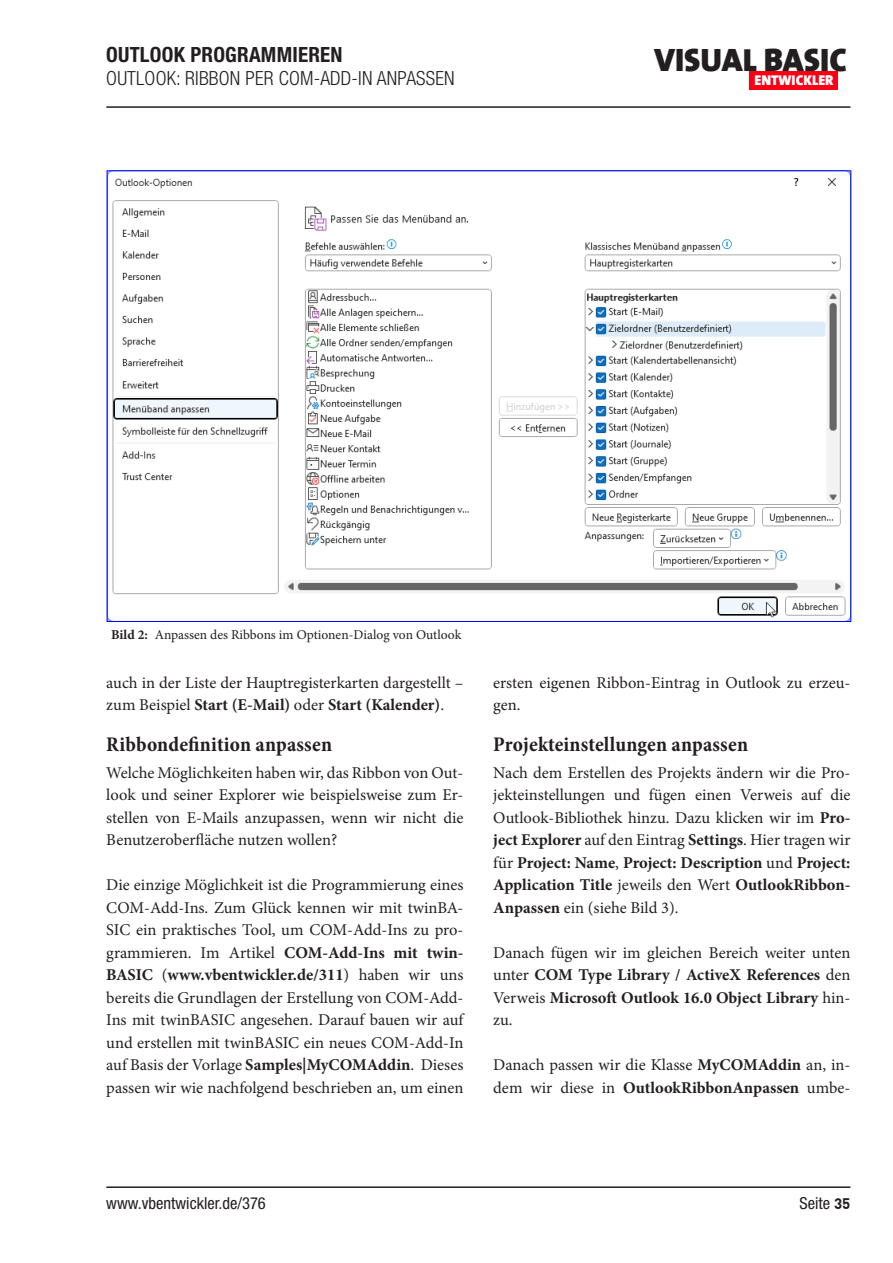
<style>
.page{position:relative;width:893px;height:1263px;background:#fff}
.page>*{position:absolute;margin:0;border:0;box-sizing:border-box;transform-origin:0 0}
.t1{font:900 32.55px "The Sans";color:#231f20}
.Zwischenueberschrift{font:700 condensed 21px "Minion Pro";letter-spacing:.005em;color:#231f20}
.t2{font:700 condensed 21px "Helvetica Neue LT Std";color:#231f20}
.t3{font:300 condensed 19.5px "Helvetica Neue LT Std";letter-spacing:.01em;color:#231f20}
.Fliesstext{font:16.5px/22.5px "Minion Pro";color:#231f20}
.Fliesstext-2{font:700 16.5px/22.5px "Minion Pro";color:#231f20;text-align:justify}
.t4{font:condensed 16.5px "Helvetica Neue LT Std";color:#231f20}
.t5{font:900 14.25px "The Sans";color:#fff}
.t6{font:13.5px "Minion Pro";color:#231f20}
.s1{font-weight:700}
.s2{font-weight:400}
.s3{font-family:"DIN Offc";font-weight:700;font-stretch:normal;font-size:15px}
</style>
<div class="page">
<hr style="left:106px;top:1186px;width:744px;height:2px;background:#231f20">
<hr style="left:106px;top:106px;width:744px;height:2px;background:#231f20">
<div style="left:750px;top:71px;width:88px;height:18px;background:#f90015"></div>
<img style="left:109px;top:173px;width:740px;height:447px">
<p class="t2" style="left:106px;top:42px;width:24px">OUTLOOK</p>
<p class="t2" style="left:190px;top:42px;width:13px">PROGRAMMIEREN</p>
<p class="t3" style="left:106px;top:67px;width:350px">OUTLOOK: RIBBON PER COM -ADD-IN ANPASSEN</p>
<h1 class="t1" style="left:654px;top:32px;width:195px">VISUAL BASIC</h1>
<p class="t5" style="left:754px;top:68px;width:80px">ENTWICKLER</p>
<p class="t6" style="left:111px;top:626px;width:352px"><span class="s1">Bild 2:</span> Anpassen des Ribbons im Optionen-Dialog von Outlook</p>
<p class="Fliesstext" style="left:106px;top:671px;width:359px">auch in der Liste der Hauptregisterkarten dargestellt – zum Beispiel <span class="s1">Start (E-Mail)</span> oder <span class="s1">Start (Kalender)</span>.</p>
<p class="Zwischenueberschrift" style="left:106px;top:729px;width:227px">Ribbondefinition anpassen</p>
<p class="Fliesstext" style="left:106px;top:761px;width:359px;text-align:justify">Welche Möglichkeiten haben wir, das Ribbon von Out&shy;look und seiner Explorer wie beispielsweise zum Er&shy;stellen von E-Mails anzupassen, wenn wir nicht die Benutzeroberfläche nutzen wollen?</p>
<p class="Fliesstext" style="left:106px;top:874px;width:359px;text-align:justify">Die einzige Möglichkeit ist die Programmierung eines COM-Add-Ins. Zum Glück kennen wir mit twinBA-SIC ein praktisches Tool, um COM-Add-Ins zu pro&shy;grammieren. Im Artikel <span class="s1">COM-Add-Ins mit twin-BASIC</span> (<span class="s1">www.vbentwickler.de/311</span>) haben wir uns bereits die Grundlagen der Erstellung von COM-Add-Ins mit twinBASIC angesehen. Darauf bauen wir auf und erstellen mit twinBASIC ein neues COM-Add-In auf Basis der Vorlage <span class="s1">Samples|MyCOMAddin</span>. Dieses passen wir wie nachfolgend beschrieben an, um einen</p>
<p class="Fliesstext" style="left:493px;top:671px;width:359px">ersten eigenen Ribbon-Eintrag in Outlook zu erzeu&shy;gen.</p>
<p class="Zwischenueberschrift" style="left:493px;top:729px;width:256px">Projekteinstellungen anpassen</p>
<p class="Fliesstext" style="left:493px;top:761px;width:359px;text-align:justify">Nach dem Erstellen des Projekts ändern wir die Pro&shy;jekteinstellungen und fügen einen Verweis auf die Outlook-Bibliothek hinzu. Dazu klicken wir im <span class="s1">Pro&shy;ject Explorer</span> auf den Eintrag <span class="s1">Settings</span>. Hier tragen wir für <span class="s1">Project: Name</span>, <span class="s1">Project: Description</span> und <span class="s1">Project:<br>Application Title</span> jeweils den Wert <span class="s1">OutlookRibbon-Anpassen</span> ein (siehe Bild 3).</p>
<p class="Fliesstext-2" style="left:493px;top:941px;width:359px"><span class="s2">Danach fügen wir im gleichen Bereich weiter unten unter</span> COM Type Library / ActiveX References <span class="s2">den Verweis</span> Microsoft Outlook 16.0 Object Library <span class="s2">hin&shy;zu.</span></p>
<p class="Fliesstext" style="left:493px;top:1054px;width:359px">Danach passen wir die Klasse <span class="s1">MyCOMAddin</span> an, in&shy;dem wir diese in <span class="s1">OutlookRibbonAnpassen</span> umbe-</p>
<p class="t4" style="left:106px;top:1194px;width:161px">www.vbentwickler.de/376</p>
<p class="t4" style="left:799px;top:1194px;width:52px">Seite <span class="s3">35</span></p>
</div>
